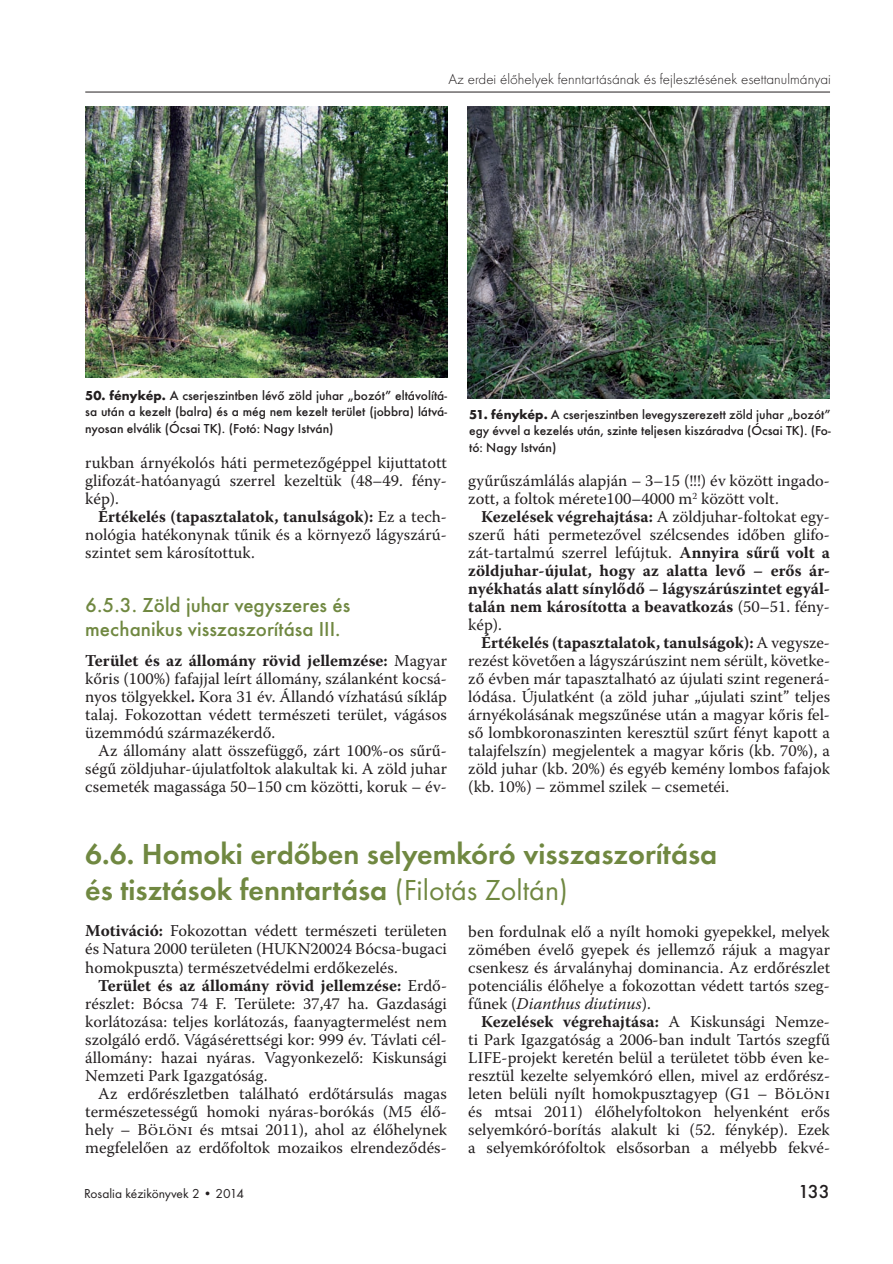
<style>
.page{position:relative;width:893px;height:1264px;background:#fff}
.page>*{position:absolute;margin:0;border:0;box-sizing:border-box;transform-origin:0 0}
.t1{font:30px/36px "Futura Dem";color:#708841}
.t2{font:21px/24px "Futura Med";color:#708841}
.t3{font:19.5px "Futura Med";color:#231f20}
.t4{font:16.5px/18px "Warnock Pro";color:#231f20;text-align:justify}
.t5{font:700 16.5px/18px "Warnock Pro";color:#231f20;text-align:justify}
.t6{font:15px "Futura Lig";color:#231f20}
.t7{font:13.5px/16.5px "Futura Med";color:#231f20;text-align:justify}
.t8{font:13.5px "Futura Reg";color:#231f20}
.s1{font-family:"Futura Reg";font-weight:700}
.s2{font-weight:700}
.s3{font-weight:400}
.s4{font-family:"Futura Reg"}
.s5{font-style:italic}
</style>
<div class="page">
<hr style="left:85px;top:92px;width:744px;height:1px;background:#231f20">
<img style="left:85px;top:106px;width:362px;height:272px">
<img style="left:467px;top:106px;width:361px;height:292px">
<p class="t6" style="left:448px;top:73px;width:383px">Az erdei élőhelyek fenntartásának és fejlesztésének esettanulmányai</p>
<p class="t7" style="left:85px;top:388px;width:363px"><span class="s1">50. fénykép.</span> A cserjeszintben lévő zöld juhar „bozót” eltávolítá&shy;sa után a kezelt (balra) és a még nem kezelt terület (jobbra) látvá&shy;nyosan elválik (Ócsai TK). (Fotó: Nagy István)</p>
<p class="t4" style="left:85px;top:455px;width:363px">rukban árnyékolós háti permetezőgéppel kijuttatott glifozát-hatóanyagú szerrel kezeltük (48–49. fény&shy;kép).</p>
<p class="t4" style="left:85px;top:509px;width:363px;text-indent:13px"><span class="s2">Értékelés (tapasztalatok, tanulságok):</span> Ez a tech&shy;nológia hatékonynak tűnik és a környező lágyszárú&shy;szintet sem károsítottuk.</p>
<p class="t2" style="left:85px;top:595px;width:266px">6.5.3. Zöld juhar vegyszeres és mechanikus visszaszorítása III.</p>
<p class="t4" style="left:85px;top:653px;width:363px"><span class="s2">Terület és az állomány rövid jellemzése:</span> Magyar kőris (100%) fafajjal leírt állomány, szálanként kocsá&shy;nyos tölgyekkel<span class="s2">.</span> Kora 31 év. Állandó vízhatású síkláp talaj. Fokozottan védett természeti terület, vágásos üzemmódú származékerdő.</p>
<p class="t4" style="left:85px;top:743px;width:363px;text-indent:13px">Az állomány alatt összefüggő, zárt 100%-os sűrű&shy;ségű zöldjuhar-újulatfoltok alakultak ki. A zöld juhar csemeték magassága 50–150 cm közötti, koruk – év-</p>
<p class="t7" style="left:469px;top:407px;width:363px"><span class="s1">51. fénykép.</span> A cserjeszintben levegyszerezett zöld juhar „bozót” egy évvel a kezelés után, szinte teljesen kiszáradva (Ócsai TK). (Fo&shy;tó: Nagy István)</p>
<p class="t4" style="left:468px;top:473px;width:363px">gyűrűszámlálás alapján – 3–15 (!!!) év között ingado&shy;zott, a foltok mérete100–4000 m<sup>2</sup> között volt.</p>
<p class="t5" style="left:468px;top:509px;width:363px;text-indent:13px">Kezelések végrehajtása: <span class="s3">A zöldjuhar-foltokat egy&shy;szerű háti permetezővel szélcsendes időben glifo&shy;zát- tartalmú szerrel lefújtuk.</span> Annyira sűrű volt a zöldjuhar-újulat, hogy az alatta levő – erős ár&shy;nyékhatás alatt sínylődő – lágyszárúszintet egyál&shy;talán nem károsította a beavatkozás <span class="s3">(50–51. fény&shy;kép).</span></p>
<p class="t4" style="left:468px;top:635px;width:363px;text-indent:13px"><span class="s2">Értékelés (tapasztalatok, tanulságok):</span> A vegysze&shy;rezést követően a lágyszárúszint nem sérült, követke&shy;ző évben már tapasztalható az újulati szint regenerá&shy;lódása. Újulatként (a zöld juhar „újulati szint” teljes árnyékolásának megszűnése után a magyar kőris fel&shy;ső lombkoronaszinten keresztül szűrt fényt kapott a talajfelszín) megjelentek a magyar kőris (kb. 70%), a zöld juhar (kb. 20%) és egyéb kemény lombos fafajok (kb. 10%) – zömmel szilek – csemetéi.</p>
<h1 class="t1" style="left:85px;top:839px;width:633px">6.6. Homoki erdőben selyemkóró visszaszorítása és tisztások fenntartása <span class="s4">(Filotás Zoltán)</span></h1>
<p class="t4" style="left:85px;top:923px;width:363px"><span class="s2">Motiváció:</span> Fokozottan védett természeti területen és Natura 2000 területen (HUKN20024 Bócsa-bugaci homokpuszta) természetvédelmi erdőkezelés.</p>
<p class="t4" style="left:85px;top:977px;width:363px;text-indent:13px"><span class="s2">Terület és az állomány rövid jellemzése:</span> Erdő&shy;részlet: Bócsa 74 F. Területe: 37,47 ha. Gazdasági korlátozása: teljes korlátozás, faanyagtermelést nem szolgáló erdő. Vágásérettségi kor: 999 év. Távlati cél&shy;állomány: hazai nyáras. Vagyonkezelő: Kiskunsági Nemzeti Park Igazgatóság.</p>
<p class="t4" style="left:85px;top:1085px;width:363px;text-indent:13px">Az erdőrészletben található erdőtársulás magas természetességű homoki nyáras-borókás (M5 élő&shy;hely – Bölöni és mtsai 2011), ahol az élőhelynek megfelelően az erdőfoltok mozaikos elrendeződés-</p>
<p class="t4" style="left:468px;top:923px;width:363px">ben fordulnak elő a nyílt homoki gyepekkel, melyek zömében évelő gyepek és jellemző rájuk a magyar csenkesz és árvalányhaj dominancia. Az erdőrészlet potenciális élőhelye a fokozottan védett tartós szeg&shy;fűnek (<span class="s5">Dianthus diutinus</span>).</p>
<p class="t4" style="left:468px;top:1013px;width:363px;text-indent:13px"><span class="s2">Kezelések végrehajtása:</span> A Kiskunsági Nemze&shy;ti Park Igazgatóság a 2006-ban indult Tartós szegfű LIFE-projekt keretén belül a területet több éven ke&shy;resztül kezelte selyemkóró ellen, mivel az erdőrész&shy;leten belüli nyílt homokpusztagyep (G1 – Bölöni és mtsai 2011) élőhelyfoltokon helyenként erős selyemkóró-borítás alakult ki (52. fénykép). Ezek a selyemkórófoltok elsősorban a mélyebb fekvé-</p>
<p class="t8" style="left:84px;top:1187px;width:162px">Rosalia kézikönyvek 2 • 2014</p>
<p class="t3" style="left:797px;top:1183px;width:33px">133</p>
</div>
